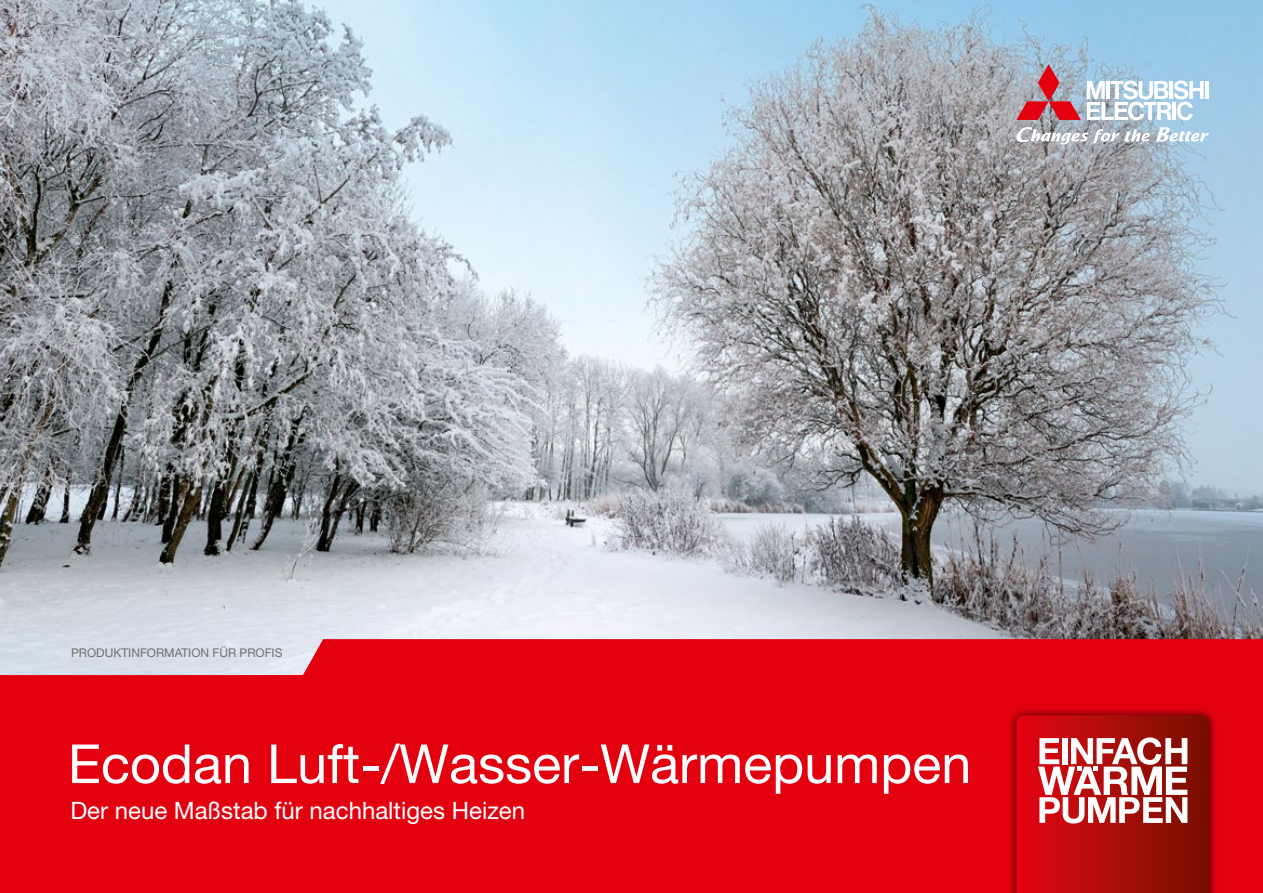
<style>
.page{position:relative;width:1263px;height:893px;background:#fff}
.page>*{position:absolute;margin:0;border:0;box-sizing:border-box;transform-origin:0 0}
.t1{font:54px "Helvetica Neue LT Pro";color:#fff}
.t2{font:24px "Helvetica Neue LT Pro";color:#fff}
.t3{font:12px "Helvetica Neue LT Pro";color:#6f6f6e}
</style>
<div class="page">
<img style="left:0;top:0;width:1263px;height:639px">
<div style="left:0;top:639px;width:1263px;height:254px;background:#e3000f"></div>
<svg style="left:1156px;top:127px;width:53px;height:15px"></svg>
<svg style="left:1016px;top:127px;width:103px;height:17px"></svg>
<svg style="left:1125px;top:129px;width:25px;height:13px"></svg>
<svg style="left:1016px;top:64px;width:65px;height:56px"></svg>
<hr style="left:1205px;top:81px;width:4px;height:18px;background:#fff">
<svg style="left:1087px;top:80px;width:117px;height:40px"></svg>
<div style="left:0;top:729px;width:18px;height:90px;background:#e3000f"></div>
<div style="left:1007px;top:706px;width:211px;height:187px;background:#000;opacity:.75"></div>
<svg style="left:1016px;top:715px;width:193px;height:178px"></svg>
<p class="t3" style="left:71px;top:646px;width:213px">PRODUKTINFORMATION FÜR PROFIS</p>
<h1 class="t1" style="left:68px;top:732px;width:905px">Ecodan Luft-/Wasser-Wärmepumpen</h1>
<p class="t2" style="left:70px;top:796px;width:456px">Der neue Maßstab für nachhaltiges Heizen</p>
</div>
